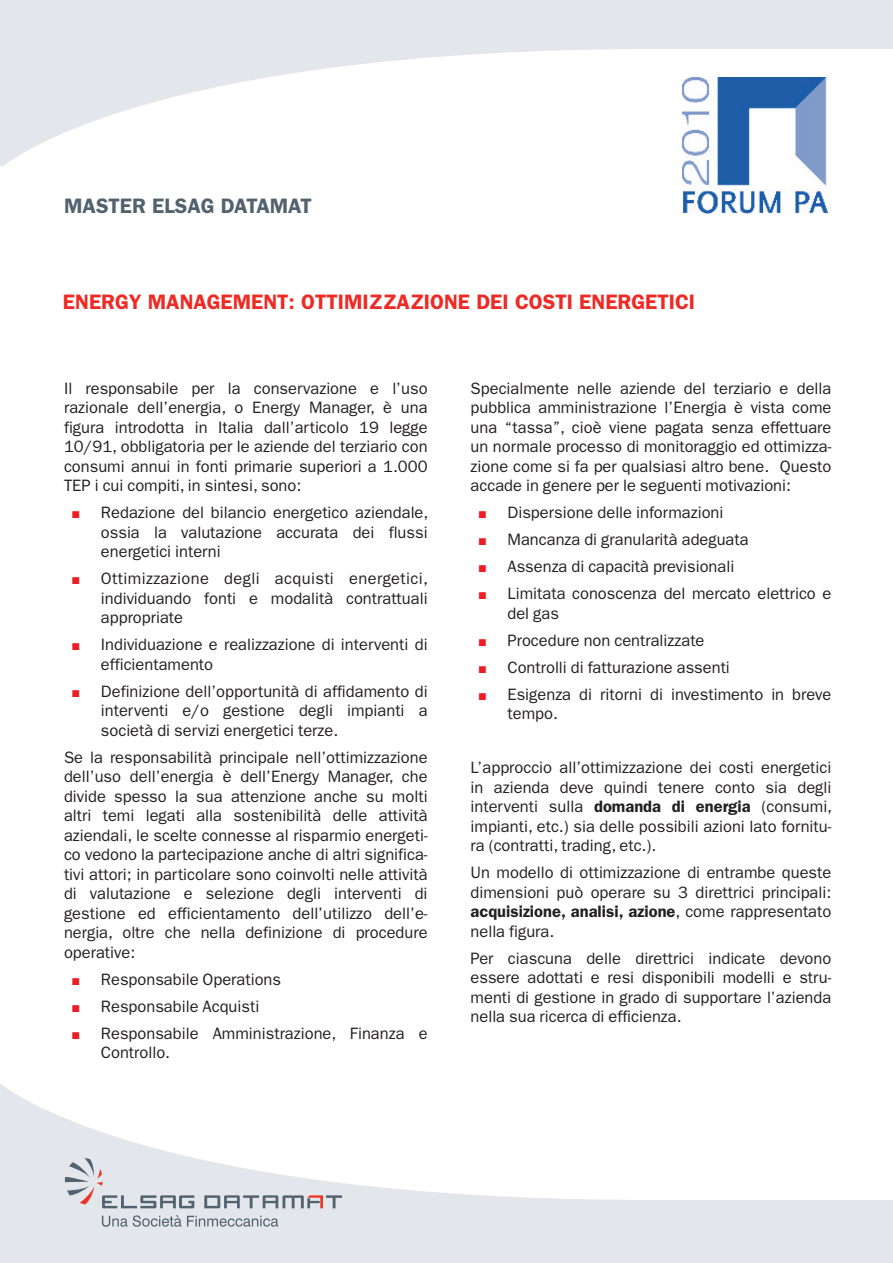
<style>
.page{position:relative;width:893px;height:1263px;background:#fff}
.page>*{position:absolute;margin:0;border:0;box-sizing:border-box;transform-origin:0 0}
.t1{font:600 21px "Franklin Gothic";color:#ee2a24}
.t2{font:600 21px "Franklin Gothic";color:#52626f}
.t3{font:16.5px/19.5px "Franklin Gothic";color:#231f20}
.t4{font:600 16.5px "Franklin Gothic";color:#231f20}
.t5{font:16.5px "Franklin Gothic";letter-spacing:.02em;color:#231f20}
.s1{font-weight:600}
.s2{font-weight:400}
</style>
<div class="page">
<svg style="left:0;top:0;width:893px;height:166px"></svg>
<svg style="left:0;top:1084px;width:893px;height:179px"></svg>
<svg style="left:65px;top:1158px;width:129px;height:50px;background:#d1d3d8"></svg>
<svg style="left:204px;top:1195px;width:138px;height:13px;background:#acaeb4"></svg>
<svg style="left:102px;top:1215px;width:176px;height:12px;background:#bbc1c8"></svg>
<img style="left:683px;top:77px;width:146px;height:136px">
<p class="t2" style="left:64px;top:197px;width:249px">MASTER ELSAG DATAMAT</p>
<p class="t1" style="left:63px;top:294px;width:634px">ENERGY MANAGEMENT: OTTIMIZZAZIONE DEI COSTI ENERGETICI</p>
<p class="t3" style="left:64px;top:380px;width:365px">Il responsabile per la conservazione e l’uso</p>
<p class="t3" style="left:471px;top:380px;width:362px">Specialmente nelle aziende del terziario e della</p>
<p class="t3" style="left:64px;top:399px;width:365px">razionale dell’energia, o Energy Manager, è una</p>
<p class="t3" style="left:471px;top:399px;width:362px">pubblica amministrazione l’Energia è vista come</p>
<p class="t3" style="left:64px;top:419px;width:365px">figura introdotta in Italia dall’articolo 19 legge</p>
<p class="t3" style="left:471px;top:419px;width:362px">una “tassa”, cioè viene pagata senza effettuare</p>
<p class="t3" style="left:64px;top:438px;width:365px">10/91, obbligatoria per le aziende del terziario con</p>
<p class="t3" style="left:471px;top:438px;width:362px">un normale processo di monitoraggio ed ottimizza-</p>
<p class="t3" style="left:64px;top:458px;width:365px">consumi annui in fonti primarie superiori a 1.000</p>
<p class="t3" style="left:471px;top:458px;width:362px">zione come si fa per qualsiasi altro bene. Questo</p>
<p class="t3" style="left:64px;top:477px;width:239px">TEP i cui compiti, in sintesi, sono:</p>
<p class="t3" style="left:471px;top:477px;width:322px">accade in genere per le seguenti motivazioni:</p>
<p class="t3" style="left:101px;top:504px;width:329px">Redazione del bilancio energetico aziendale,</p>
<p class="t3" style="left:507px;top:504px;width:217px">Dispersione delle informazioni</p>
<p class="t3" style="left:101px;top:524px;width:328px">ossia la valutazione accurata dei flussi</p>
<p class="t3" style="left:507px;top:531px;width:243px">Mancanza di granularità adeguata</p>
<p class="t3" style="left:101px;top:543px;width:121px">energetici interni</p>
<p class="t3" style="left:507px;top:558px;width:228px">Assenza di capacità previsionali</p>
<p class="t5" style="left:101px;top:572px;width:329px">Ottimizzazione degli acquisti energetici,</p>
<p class="t3" style="left:507px;top:585px;width:325px">Limitata conoscenza del mercato elettrico e</p>
<p class="t3" style="left:101px;top:590px;width:328px">individuando fonti e modalità contrattuali</p>
<p class="t3" style="left:101px;top:609px;width:84px">appropriate</p>
<p class="t3" style="left:101px;top:636px;width:328px">Individuazione e realizzazione di interventi di efficientamento</p>
<p class="t3" style="left:507px;top:605px;width:53px">del gas</p>
<p class="t3" style="left:507px;top:632px;width:199px">Procedure non centralizzate</p>
<p class="t3" style="left:507px;top:659px;width:224px">Controlli di fatturazione assenti</p>
<p class="t3" style="left:101px;top:683px;width:328px">Definizione dell’opportunità di affidamento di</p>
<p class="t3" style="left:507px;top:686px;width:325px">Esigenza di ritorni di investimento in breve</p>
<p class="t3" style="left:101px;top:702px;width:328px">interventi e/o gestione degli impianti a</p>
<p class="t3" style="left:507px;top:705px;width:52px">tempo.</p>
<p class="t3" style="left:64px;top:718px;width:365px;line-height:27px;text-indent:37px">società di servizi energetici terze.<br>Se la responsabilità principale nell’ottimizzazione</p>
<p class="t3" style="left:471px;top:759px;width:362px">L’approccio all’ottimizzazione dei costi energetici</p>
<p class="t3" style="left:64px;top:768px;width:365px">dell’uso dell’energia è dell’Energy Manager, che</p>
<p class="t3" style="left:471px;top:779px;width:362px">in azienda deve quindi tenere conto sia degli</p>
<p class="t3" style="left:64px;top:788px;width:365px">divide spesso la sua attenzione anche su molti</p>
<p class="t3" style="left:471px;top:798px;width:363px">interventi sulla <span class="s1">domanda di energia</span> (consumi,</p>
<p class="t3" style="left:64px;top:807px;width:365px">altri temi legati alla sostenibilità delle attività</p>
<p class="t3" style="left:471px;top:818px;width:362px">impianti, etc.) sia delle possibili azioni lato fornitu-</p>
<p class="t3" style="left:64px;top:827px;width:365px">aziendali, le scelte connesse al risparmio energeti-</p>
<p class="t3" style="left:471px;top:837px;width:187px">ra (contratti, trading, etc.).</p>
<p class="t3" style="left:64px;top:846px;width:365px">co vedono la partecipazione anche di altri significa&shy;tivi attori; in particolare sono coinvolti nelle attività</p>
<p class="t3" style="left:471px;top:864px;width:362px">Un modello di ottimizzazione di entrambe queste</p>
<p class="t3" style="left:64px;top:885px;width:365px">di valutazione e selezione degli interventi di</p>
<p class="t3" style="left:471px;top:884px;width:362px">dimensioni può operare su 3 direttrici principali:</p>
<p class="t3" style="left:64px;top:905px;width:365px">gestione ed efficientamento dell’utilizzo dell’e-</p>
<p class="t4" style="left:471px;top:905px;width:362px">acquisizione, analisi, azione<span class="s2">, come rappresentato</span></p>
<p class="t3" style="left:64px;top:924px;width:365px">nergia, oltre che nella definizione di procedure</p>
<p class="t3" style="left:471px;top:923px;width:85px">nella figura.</p>
<p class="t3" style="left:64px;top:944px;width:73px">operative:</p>
<p class="t3" style="left:471px;top:950px;width:362px">Per ciascuna delle direttrici indicate devono</p>
<p class="t3" style="left:101px;top:971px;width:182px">Responsabile Operations</p>
<p class="t3" style="left:471px;top:969px;width:362px">essere adottati e resi disponibili modelli e stru&shy;menti di gestione in grado di supportare l’azienda</p>
<p class="t3" style="left:101px;top:998px;width:160px">Responsabile Acquisti</p>
<p class="t3" style="left:471px;top:1008px;width:213px">nella sua ricerca di efficienza.</p>
<p class="t3" style="left:101px;top:1025px;width:328px">Responsabile Amministrazione, Finanza e<br>Controllo.</p>
</div>
